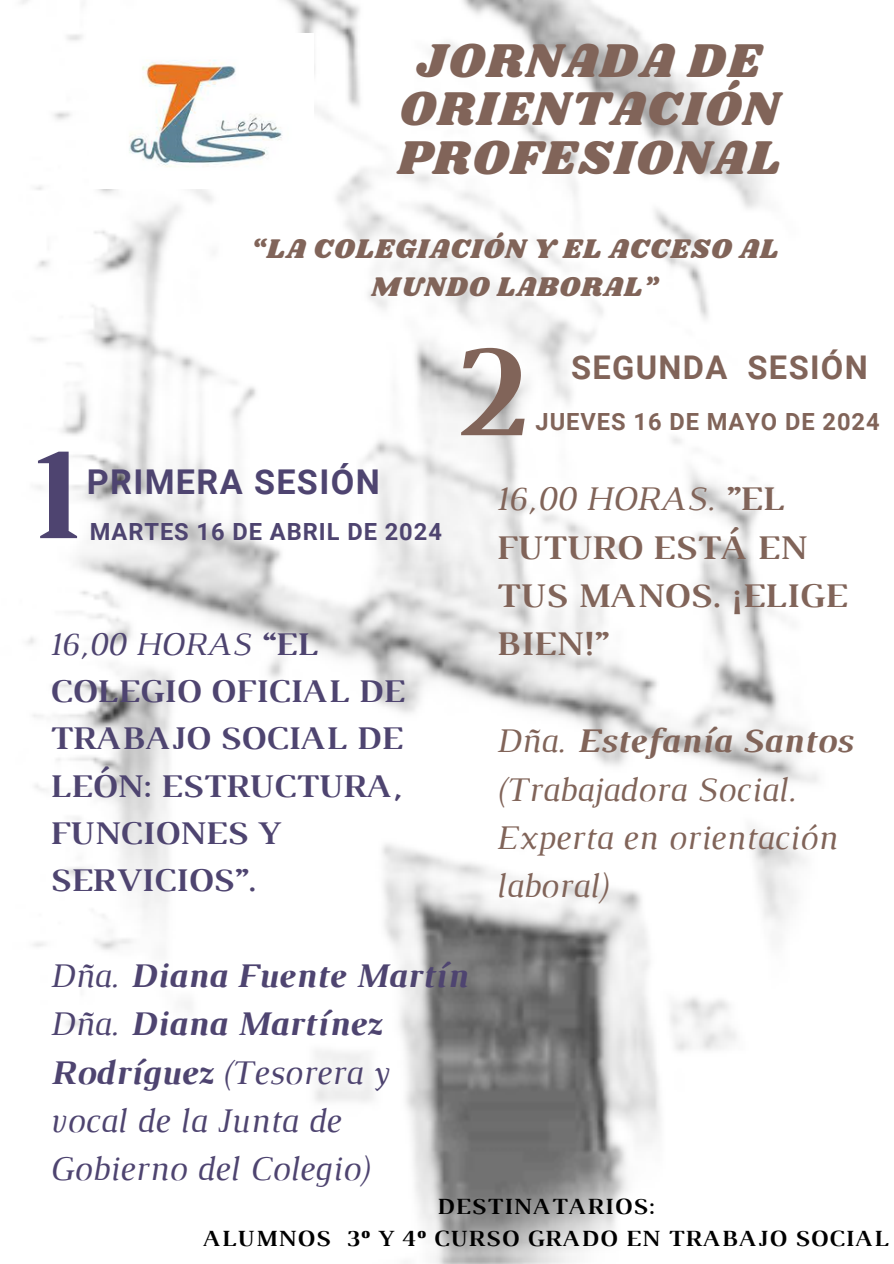
<style>
.page{position:relative;width:894px;height:1264px;background:#fff}
.page>*{position:absolute;margin:0;border:0;box-sizing:border-box;transform-origin:0 0}
.t1{font:700 136.2px "Luthier";color:#4e4470}
.t2{font:700 136.2px "Luthier";color:#816459}
.t3{font:49.2px/48.3px "Shrikhand";letter-spacing:.04em;color:#816459;text-align:center}
.t4{font:italic 35.25px/48.3px "Luthier";color:#4e4470}
.t5{font:italic 35.25px/48.3px "Luthier";color:#816459}
.t6{font:700 35.25px/48.3px "Luthier";color:#816459}
.t7{font:700 34.2px "Roboto";letter-spacing:.04em;color:#4e4470}
.t8{font:700 33.75px/47.2px "Luthier";color:#4e4470}
.t9{font:700 32.7px "Roboto";letter-spacing:.04em;color:#816459}
.t10{font:28.05px/38.2px "Shrikhand";letter-spacing:.04em;color:#816459;text-align:center}
.t11{font:700 23.7px "Luthier";letter-spacing:.04em;color:#000}
.t12{font:700 23.7px "Roboto";letter-spacing:.04em;color:#4e4470}
.t13{font:700 23.7px "Roboto";letter-spacing:.04em;color:#816459}
.s1{font-weight:400;font-style:italic}
.s2{font-weight:700}
</style>
<div class="page">
<img style="left:21px;top:0;width:797px;height:1263px">
<img style="left:89px;top:34px;width:224px;height:154px">
<h5 class="t3" style="left:397px;top:38px;width:384px">JORNADA DE<br>ORIENTACIÓN<br>PROFESIONAL</h5>
<h1 class="t10" style="left:251px;top:230px;width:528px">“LA COLEGIACIÓN Y EL ACCESO AL<br>MUNDO LABORAL”</h1>
<h2 class="t1" style="left:25px;top:444px;width:50px">1</h2>
<p class="t7" style="left:87px;top:462px;width:294px">PRIMERA SESIÓN</p>
<p class="t12" style="left:90px;top:517px;width:353px">MARTES 16 DE ABRIL DE 2024</p>
<p class="t8" style="left:49px;top:622px;width:356px"><span class="s1">16,00 HORAS</span> “EL<br>COLEGIO OFICIAL DE<br>TRABAJO SOCIAL DE<br>LEÓN: ESTRUCTURA,<br>FUNCIONES Y<br>SERVICIOS”.</p>
<p class="t2" style="left:449px;top:341px;width:74px">2</p>
<h6 class="t9" style="left:571px;top:349px;width:298px">SEGUNDA SESIÓN</h6>
<h6 class="t13" style="left:535px;top:407px;width:345px">JUEVES 16 DE MAYO DE 2024</h6>
<p class="t6" style="left:495px;top:477px;width:352px"><span class="s1">16,00 HORAS.</span> ”EL<br>FUTURO ESTÁ EN<br>TUS MANOS. ¡ELIGE<br>BIEN!”</p>
<p class="t5" style="left:495px;top:719px;width:356px">Dña. <span class="s2">Estefanía Santos </span>(Trabajadora Social.<br>Experta en orientación laboral)</p>
<p class="t4" style="left:49px;top:953px;width:418px">Dña. <span class="s2">Diana Fuente Martín<br></span>Dña. <span class="s2">Diana Martínez<br>Rodríguez</span> (Tesorera y vocal de la Junta de<br>Gobierno del Colegio)</p>
<p class="t11" style="left:436px;top:1197px;width:219px">DESTINATARIOS:</p>
<h2 class="t11" style="left:202px;top:1229px;width:687px">ALUMNOS 3º Y 4º CURSO GRADO EN TRABAJO SOCIAL</h2>
</div>
